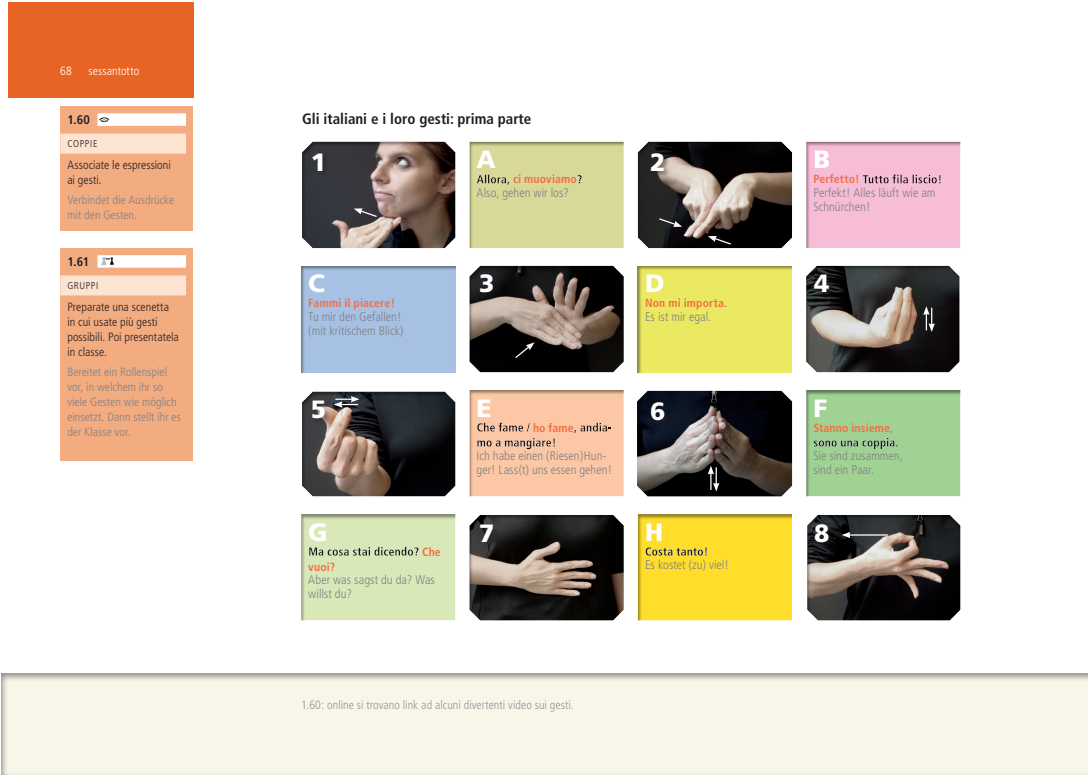
<style>
.page{position:relative;width:1088px;height:780px;background:#fff}
.page>*{position:absolute;margin:0;border:0;box-sizing:border-box;transform-origin:0 0}
.Zahl{font:900 25px "Frutiger";color:#fff}
.Titel{font:700 condensed 15px "Frutiger";color:#231f20}
.t1{font:300 condensed 12.5px/13.8px "Frutiger";color:#808285}
.Anweisung_Nummer{font:700 condensed 12.5px "Frutiger";color:#231f20}
.Anweisung{font:300 condensed 12px/15px "Frutiger";letter-spacing:.005em;color:#808285}
.Anweisung-2{font:300 condensed 12px/15px "Frutiger";letter-spacing:.005em;color:#231f20}
.Anweisung_Lehrperson{font:300 condensed 12px "Frutiger";color:#939598}
.Rubrik{font:300 condensed 12px "Frutiger";letter-spacing:.005em;color:#fff}
.t2{font:700 condensed 11.75px "Frutiger";letter-spacing:.01em;color:#f36f42}
.Anweisung_Situation{font:300 condensed 10px "Frutiger";letter-spacing:.06em;color:#231f20}
</style>
<div class="page">
<div style="left:8px;top:2px;width:185px;height:95px;background:#e86424"></div>
<div style="left:0;top:671px;width:1088px;height:104px;background:#231f20;opacity:.5"></div>
<div style="left:60px;top:106px;width:133px;height:124px;background:#f3ab80"></div>
<div style="left:97px;top:113px;width:89px;height:13px;background:#fff"></div>
<div style="left:60px;top:134px;width:126px;height:20px;background:#fce3d2"></div>
<svg style="left:99px;top:117px;width:10px;height:5px"></svg>
<div style="left:60px;top:248px;width:133px;height:213px;background:#f3ab80"></div>
<div style="left:97px;top:255px;width:89px;height:13px;background:#fff"></div>
<div style="left:60px;top:275px;width:126px;height:20px;background:#fce3d2"></div>
<svg style="left:102px;top:257px;width:12px;height:8px"></svg>
<div style="left:302px;top:141px;width:155px;height:108px;background:#231f20;opacity:.5"></div>
<div style="left:637px;top:142px;width:156px;height:107px;background:#231f20;opacity:.5"></div>
<div style="left:806px;top:265px;width:155px;height:107px;background:#231f20;opacity:.5"></div>
<img style="left:637px;top:391px;width:155px;height:105px">
<div style="left:806px;top:514px;width:155px;height:107px;background:#231f20;opacity:.5"></div>
<div style="left:301px;top:391px;width:155px;height:105px;background:#231f20;opacity:.5"></div>
<div style="left:469px;top:513px;width:155px;height:108px;background:#231f20;opacity:.5"></div>
<div style="left:650px;top:401px;width:21px;height:26px;background:#0f1622"></div>
<div style="left:480px;top:523px;width:19px;height:24px;background:#231f20;opacity:.5"></div>
<div style="left:469px;top:141px;width:155px;height:107px;background:#231f20;opacity:.5"></div>
<div style="left:301px;top:513px;width:155px;height:107px;background:#231f20;opacity:.5"></div>
<div style="left:637px;top:265px;width:155px;height:107px;background:#eae961"></div>
<div style="left:469px;top:389px;width:156px;height:107px;background:#231f20;opacity:.5"></div>
<div style="left:806px;top:141px;width:155px;height:107px;background:#231f20;opacity:.5"></div>
<div style="left:301px;top:265px;width:155px;height:107px;background:#a6c1e4"></div>
<div style="left:806px;top:389px;width:155px;height:107px;background:#231f20;opacity:.5"></div>
<div style="left:637px;top:513px;width:155px;height:107px;background:#231f20;opacity:.5"></div>
<svg style="left:807px;top:515px;width:153px;height:105px"></svg>
<svg style="left:302px;top:392px;width:153px;height:104px"></svg>
<svg style="left:302px;top:142px;width:153px;height:106px"></svg>
<svg style="left:638px;top:142px;width:154px;height:106px"></svg>
<svg style="left:708px;top:465px;width:11px;height:26px"></svg>
<svg style="left:806px;top:266px;width:153px;height:106px"></svg>
<svg style="left:469px;top:266px;width:155px;height:106px"></svg>
<p class="Rubrik" style="left:60px;top:64px;width:13px">68</p>
<p class="Rubrik" style="left:89px;top:64px;width:52px">sessantotto</p>
<p class="Anweisung_Nummer" style="left:67px;top:112px;width:24px">1.60</p>
<p class="Anweisung_Situation" style="left:67px;top:138px;width:32px">COPPIE</p>
<p class="Anweisung-2" style="left:67px;top:157px;width:105px">Associate le espressioni ai gesti.</p>
<p class="Anweisung" style="left:67px;top:193px;width:109px">Verbindet die Ausdrücke mit den Gesten.</p>
<p class="Anweisung_Nummer" style="left:67px;top:254px;width:23px">1.61</p>
<p class="Anweisung_Situation" style="left:67px;top:279px;width:33px">GRUPPI</p>
<p class="Anweisung-2" style="left:67px;top:299px;width:113px">Preparate una scenetta in cui usate più gesti possibili. Poi presentatela in classe.</p>
<p class="Anweisung" style="left:67px;top:364px;width:115px">Bereitet ein Rollenspiel vor, in welchem ihr so viele Gesten wie möglich einsetzt. Dann stellt ihr es der Klasse vor.</p>
<p class="Titel" style="left:302px;top:110px;width:231px">Gli italiani e i loro gesti: prima parte</p>
<h1 class="Zahl" style="left:477px;top:144px;width:21px">A</h1>
<p class="Zahl" style="left:311px;top:147px;width:17px">1</p>
<p class="Zahl" style="left:650px;top:147px;width:17px">2</p>
<p class="t2" style="left:513px;top:172px;width:65px">ci muoviamo</p>
<p class="t1" style="left:477px;top:186px;width:94px">Also, gehen wir los?</p>
<h1 class="Zahl" style="left:813px;top:144px;width:18px">B</h1>
<p class="t2" style="left:813px;top:172px;width:48px">Perfetto!</p>
<p class="t1" style="left:813px;top:186px;width:124px">Perfekt! Alles läuft wie am<br>Schnürchen!</p>
<h1 class="Zahl" style="left:308px;top:268px;width:18px">C</h1>
<p class="t2" style="left:308px;top:296px;width:88px">Fammi il piacere!</p>
<p class="t1" style="left:308px;top:310px;width:97px">Tu mir den Gefallen! (mit kritischem Blick)</p>
<p class="Zahl" style="left:479px;top:268px;width:17px">3</p>
<p class="Zahl" style="left:814px;top:268px;width:17px">4</p>
<h1 class="Zahl" style="left:645px;top:268px;width:21px">D</h1>
<p class="t2" style="left:645px;top:296px;width:84px">Non mi importa.</p>
<p class="t1" style="left:645px;top:310px;width:68px">Es ist mir egal.</p>
<h1 class="Zahl" style="left:477px;top:392px;width:17px">E</h1>
<p class="Zahl" style="left:311px;top:394px;width:17px">5</p>
<p class="Zahl" style="left:650px;top:396px;width:17px">6</p>
<p class="t2" style="left:533px;top:420px;width:42px">ho fame</p>
<p class="t1" style="left:477px;top:449px;width:137px">Ich habe einen (Riesen)Hun&shy;ger! Lass(t) uns essen gehen!</p>
<h1 class="Zahl" style="left:813px;top:392px;width:15px">F</h1>
<p class="t2" style="left:813px;top:420px;width:81px">Stanno insieme,</p>
<p class="t1" style="left:813px;top:449px;width:91px">Sie sind zusammen, sind ein Paar.</p>
<h1 class="Zahl" style="left:308px;top:516px;width:21px">G</h1>
<p class="t2" style="left:422px;top:544px;width:20px">Che</p>
<p class="t2" style="left:308px;top:559px;width:29px">vuoi?</p>
<p class="t1" style="left:308px;top:573px;width:128px">Aber was sagst du da? Was willst du?</p>
<h1 class="Zahl" style="left:645px;top:516px;width:20px">H</h1>
<p class="t1" style="left:645px;top:558px;width:86px">Es kostet (zu) viel!</p>
<p class="Zahl" style="left:479px;top:517px;width:17px">7</p>
<p class="Zahl" style="left:814px;top:517px;width:17px">8</p>
<p class="Anweisung_Lehrperson" style="left:301px;top:698px;width:274px">1.60: online si trovano link ad alcuni divertenti video sui gesti.</p>
</div>
